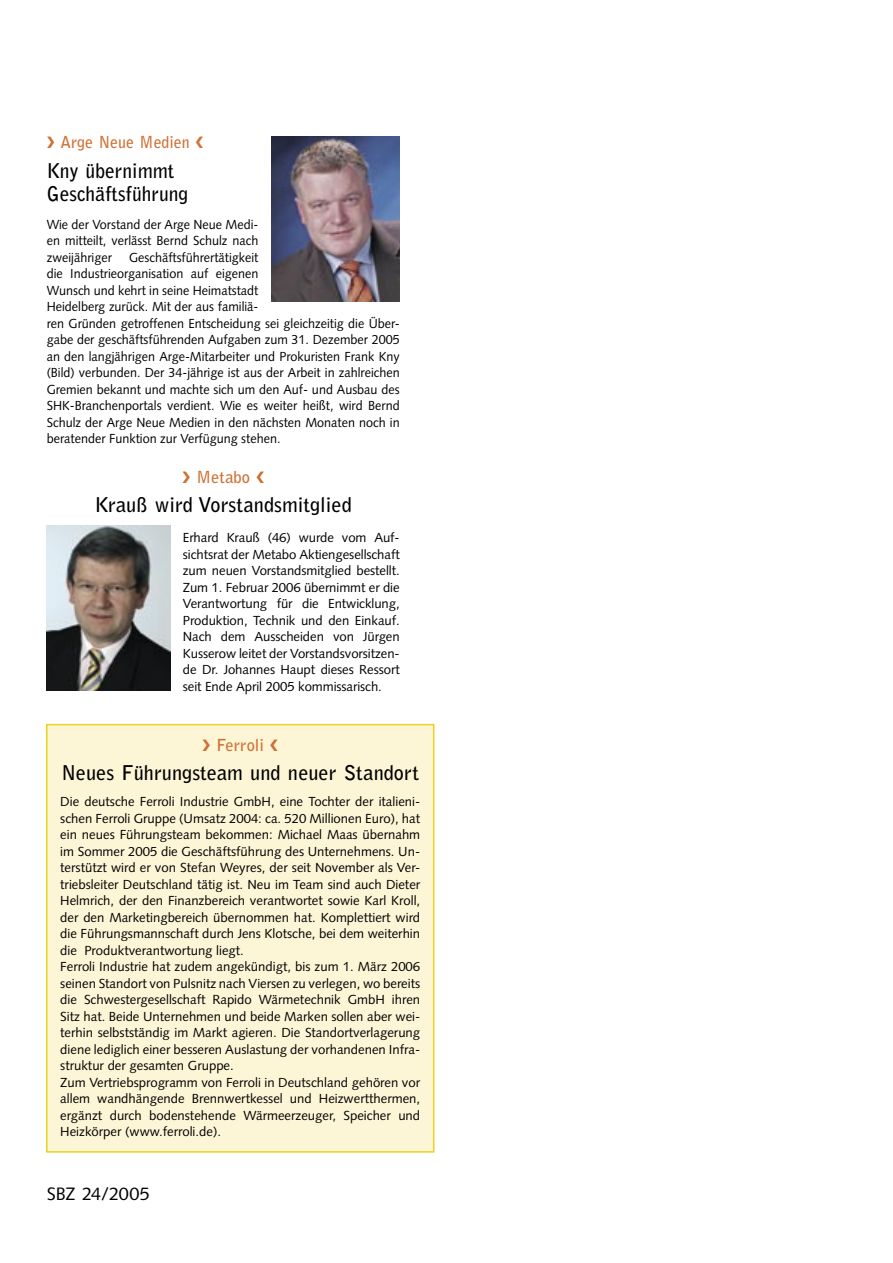
<style>
.page{position:relative;width:893px;height:1263px;background:#fff}
.page>*{position:absolute;margin:0;border:0;box-sizing:border-box;transform-origin:0 0}
.SBZ_15-Meldungen_Headline{font:700 20.25px "Bell Gothic Std";color:#000}
.SBZ_15-Meldungen_Headline-2{font:700 20.25px/23.2px "Bell Gothic Std";color:#000;scale:.96 1}
.t1{font:18px "Syntax LT Std";letter-spacing:-.005em;color:#000}
.SBZ_14-Meldungen_Dachzeile{font:700 16.5px "Bell Gothic Std";color:#ce7134}
.SBZ_14-Meldungen_Dachzeile-2{font:700 16.5px "Bell Gothic Std";color:#ce7134;scale:.96 1}
.SBZ_05-Grundtext{font:13.2px/16.5px "Syntax LT Std";color:#000;text-align:justify}
.SBZ_05-Grundtext-2{font:13.2px/16.5px "Syntax LT Std";color:#000;text-align:justify;scale:.96 1}
</style>
<div class="page">
<img style="left:271px;top:136px;width:129px;height:165px">
<div style="left:47px;top:725px;width:387px;height:427px;background:#fcf5d6"></div>
<div style="left:46px;top:724px;width:388px;height:428px;border:2px solid #ecd21c"></div>
<img style="left:47px;top:526px;width:123px;height:165px">
<p class="SBZ_14-Meldungen_Dachzeile-2" style="left:47px;top:132px;width:165px">❯ Arge Neue Medien ❮</p>
<p class="SBZ_15-Meldungen_Headline-2" style="left:47px;top:159px;width:149px">Kny übernimmt<br>Geschäftsführung</p>
<p class="SBZ_05-Grundtext-2" style="left:47px;top:216px;width:222px">Wie der Vorstand der Arge Neue Medi&shy;en mitteilt, verlässt Bernd Schulz nach zweijähriger</p>
<p class="SBZ_05-Grundtext-2" style="left:47px;top:249px;width:369px;text-align:left;text-indent:82px">Geschäftsführertätigkeit<br>die Industrieorganisation auf eigenen<br>Wunsch und kehrt in seine Heimatstadt<br>Heidelberg zurück. Mit der aus familiä-<br>ren Gründen getroffenen Entscheidung sei gleichzeitig die Über&shy;gabe der geschäftsführenden Aufgaben zum 31. Dezember 2005 an den langjährigen Arge-Mitarbeiter und Prokuristen Frank Kny (Bild) verbunden. Der 34-jährige ist aus der Arbeit in zahlreichen Gremien bekannt und machte sich um den Auf- und Ausbau des SHK-Branchenportals verdient. Wie es weiter heißt, wird Bernd Schulz der Arge Neue Medien in den nächsten Monaten noch in beratender Funktion zur Verfügung stehen.</p>
<p class="SBZ_14-Meldungen_Dachzeile" style="left:182px;top:467px;width:84px">❯ Metabo ❮</p>
<p class="SBZ_15-Meldungen_Headline" style="left:95px;top:493px;width:259px">Krauß wird Vorstandsmitglied</p>
<p class="SBZ_05-Grundtext" style="left:183px;top:529px;width:218px">Erhard Krauß (46) wurde vom Auf&shy;sichtsrat der Metabo Aktiengesellschaft zum neuen Vorstandsmitglied bestellt.<br>Zum 1. Februar 2006 übernimmt er die Verantwortung für die Entwicklung, Produktion, Technik und den Einkauf.<br>Nach dem Ausscheiden von Jürgen Kusserow leitet der Vorstandsvorsitzen&shy;de Dr. Johannes Haupt dieses Ressort seit Ende April 2005 kommissarisch.</p>
<p class="SBZ_14-Meldungen_Dachzeile" style="left:202px;top:734px;width:78px">❯ Ferroli ❮</p>
<p class="SBZ_15-Meldungen_Headline" style="left:61px;top:760px;width:359px">Neues Führungsteam und neuer Standort</p>
<p class="SBZ_05-Grundtext" style="left:60px;top:793px;width:361px">Die deutsche Ferroli Industrie GmbH, eine Tochter der italieni&shy;schen Ferroli Gruppe (Umsatz 2004: ca. 520 Millionen Euro), hat ein neues Führungsteam bekommen: Michael Maas übernahm im Sommer 2005 die Geschäftsführung des Unternehmens. Un&shy;terstützt wird er von Stefan Weyres, der seit November als Ver&shy;triebsleiter Deutschland tätig ist. Neu im Team sind auch Dieter Helmrich, der den Finanzbereich verantwortet sowie Karl Kroll, der den Marketingbereich übernommen hat. Komplettiert wird die Führungsmannschaft durch Jens Klotsche, bei dem weiterhin die Produktverantwortung liegt.</p>
<p class="SBZ_05-Grundtext" style="left:60px;top:958px;width:361px">Ferroli Industrie hat zudem angekündigt, bis zum 1. März 2006 seinen Standort von Pulsnitz nach Viersen zu verlegen, wo bereits die Schwestergesellschaft Rapido Wärmetechnik GmbH ihren Sitz hat. Beide Unternehmen und beide Marken sollen aber wei&shy;terhin selbstständig im Markt agieren. Die Standortverlagerung diene lediglich einer besseren Auslastung der vorhandenen Infra&shy;struktur der gesamten Gruppe.</p>
<p class="SBZ_05-Grundtext" style="left:60px;top:1074px;width:361px">Zum Vertriebsprogramm von Ferroli in Deutschland gehören vor allem wandhängende Brennwertkessel und Heizwertthermen, ergänzt durch bodenstehende Wärmeerzeuger, Speicher und Heizkörper (www.ferroli.de).</p>
<p class="t1" style="left:47px;top:1183px;width:105px">SBZ 24/2005</p>
</div>
